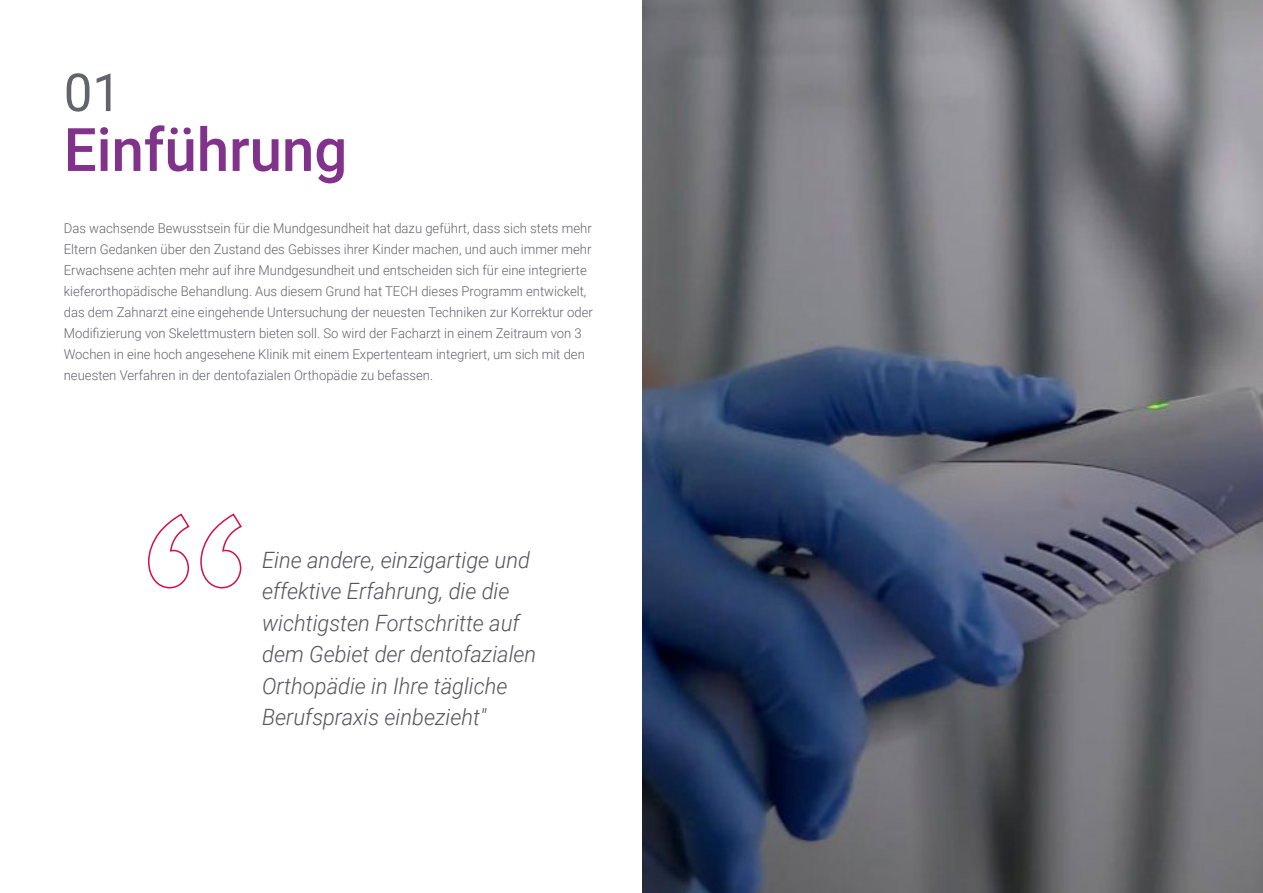
<style>
.page{position:relative;width:1263px;height:893px;background:#fff}
.page>*{position:absolute;margin:0;border:0;box-sizing:border-box;transform-origin:0 0}
.t1{font:500 60px "Roboto";color:#81328a}
.t2{font:52.5px "Roboto";color:#61646a}
.t3{font:italic 300 22.5px/31.5px "Roboto";color:#52555b}
.t4{font:300 13.5px/21px "Roboto";color:#61646a}
</style>
<div class="page">
<svg style="left:148px;top:513px;width:94px;height:76px"></svg>
<img style="left:642px;top:0;width:621px;height:893px">
<h2 class="t2" style="left:64px;top:56px;width:59px">01</h2>
<h1 class="t1" style="left:64px;top:108px;width:285px">Einführung</h1>
<p class="t4" style="left:64px;top:218px;width:531px">Das wachsende Bewusstsein für die Mundgesundheit hat dazu geführt, dass sich stets mehr Eltern Gedanken über den Zustand des Gebisses ihrer Kinder machen, und auch immer mehr Erwachsene achten mehr auf ihre Mundgesundheit und entscheiden sich für eine integrierte kieferorthopädische Behandlung. Aus diesem Grund hat TECH dieses Programm entwickelt, das dem Zahnarzt eine eingehende Untersuchung der neuesten Techniken zur Korrektur oder Modifizierung von Skelettmustern bieten soll. So wird der Facharzt in einem Zeitraum von 3<br>Wochen in eine hoch angesehene Klinik mit einem Expertenteam integriert, um sich mit den neuesten Verfahren in der dentofazialen Orthopädie zu befassen.</p>
<h3 class="t3" style="left:262px;top:543px;width:276px">Eine andere, einzigartige und effektive Erfahrung, die die wichtigsten Fortschritte auf dem Gebiet der dentofazialen<br>Orthopädie in Ihre tägliche<br>Berufspraxis einbezieht"</h3>
</div>
